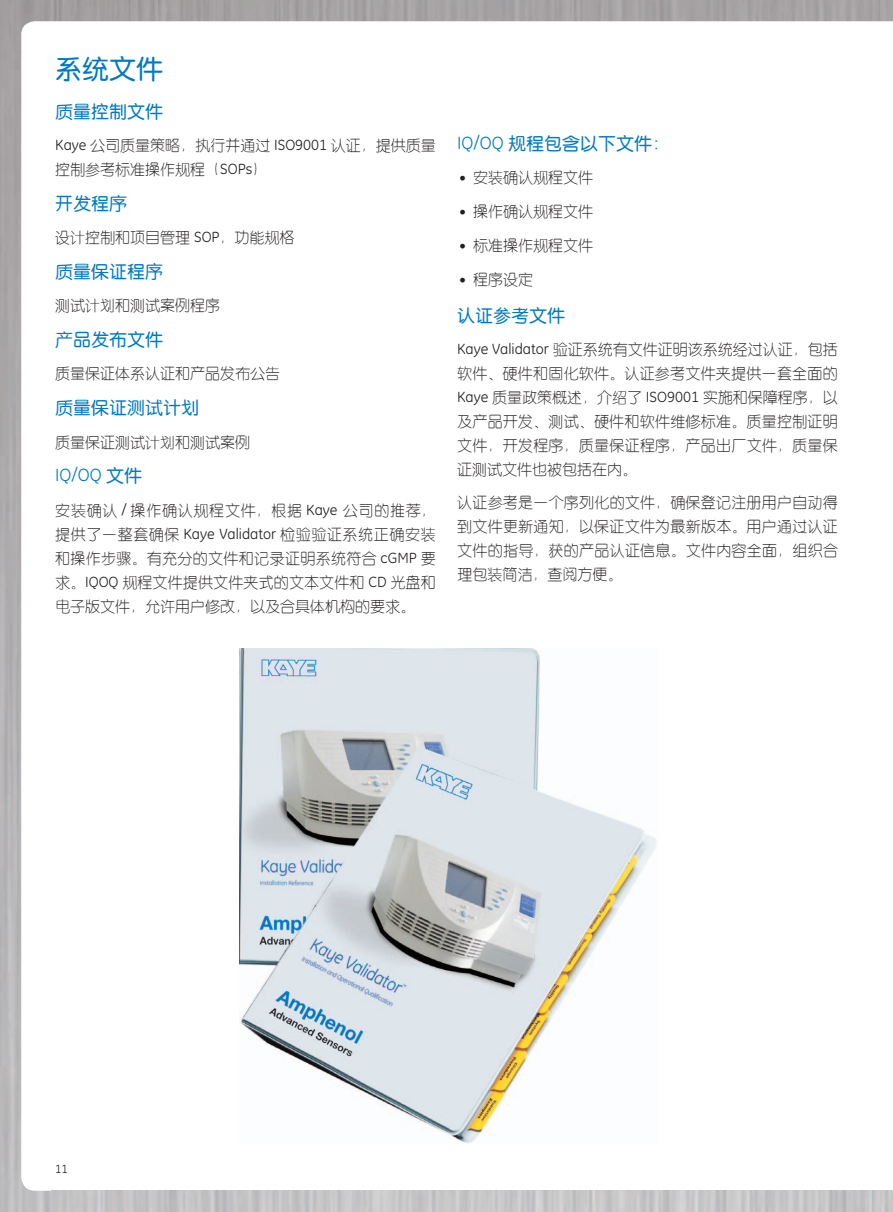
<style>
.page{position:relative;width:893px;height:1212px;background:#fff}
.page>*{position:absolute;margin:0;border:0;box-sizing:border-box;transform-origin:0 0}
.t1{font:27px "GEH Ye 3 gj";color:#0079c2}
.t2{font:18px "GEH Ye 3 gj";color:#0079c2}
.t3{font:18px "GE Inspira";color:#0079c2}
.t4{font:15px/24px "GEH Ye 1 gj";color:#231f20;text-align:justify}
.t5{font:12px "GE Inspira";color:#231f20}
.s1{font-family:"GE Inspira"}
.s2{font-family:"GEH Ye 3 gj"}
</style>
<div class="page">
<img style="left:0;top:52px;width:53px;height:1160px">
<img style="left:52px;top:1191px;width:841px;height:21px">
<img style="left:239px;top:648px;width:418px;height:495px">
<h1 class="t1" style="left:55px;top:55px;width:110px">系统文件</h1>
<p class="t2" style="left:55px;top:103px;width:110px">质量控制文件</p>
<p class="t4" style="left:55px;top:134px;width:382px"><span class="s1">Kaye</span> 公司质量策略，执行并通过 <span class="s1">ISO9001</span> 认证，提供质量控制参考标准操作规程（<span class="s1">SOPs</span>）</p>
<p class="t2" style="left:55px;top:195px;width:74px">开发程序</p>
<p class="t4" style="left:55px;top:226px;width:241px">设计控制和项目管理 <span class="s1">SOP</span>，功能规格</p>
<p class="t2" style="left:55px;top:263px;width:110px">质量保证程序</p>
<p class="t4" style="left:55px;top:294px;width:167px">测试计划和测试案例程序</p>
<p class="t2" style="left:55px;top:331px;width:110px">产品发布文件</p>
<p class="t4" style="left:55px;top:362px;width:227px">质量保证体系认证和产品发布公告</p>
<p class="t2" style="left:55px;top:399px;width:146px">质量保证测试计划</p>
<p class="t4" style="left:55px;top:430px;width:197px">质量保证测试计划和测试案例</p>
<p class="t3" style="left:55px;top:465px;width:88px">IQ/OQ <span class="s2">文件</span></p>
<p class="t4" style="left:55px;top:498px;width:382px">安装确认 <span class="s1">/</span> 操作确认规程文件，根据 <span class="s1">Kaye</span> 公司的推荐，提供了一整套确保 <span class="s1">Kaye Validator</span> 检验验证系统正确安装和操作步骤。有充分的文件和记录证明系统符合 <span class="s1">cGMP</span> 要求。<span class="s1">IQOQ</span> 规程文件提供文件夹式的文本文件和 <span class="s1">CD</span> 光盘和电子版文件，允许用户修改，以及合具体机构的要求。</p>
<p class="t2" style="left:457px;top:135px;width:214px"><span class="s1">IQ/OQ</span> 规程包含以下文件：</p>
<p class="t4" style="left:459px;top:166px;width:136px"><span class="s1">•</span> 安装确认规程文件</p>
<p class="t4" style="left:459px;top:200px;width:136px"><span class="s1">•</span> 操作确认规程文件</p>
<p class="t4" style="left:459px;top:234px;width:136px"><span class="s1">•</span> 标准操作规程文件</p>
<p class="t4" style="left:459px;top:268px;width:76px"><span class="s1">•</span> 程序设定</p>
<p class="t2" style="left:457px;top:306px;width:109px">认证参考文件</p>
<p class="t4" style="left:457px;top:337px;width:382px"><span class="s1">Kaye Validator</span> 验证系统有文件证明该系统经过认证，包括软件、硬件和固化软件。认证参考文件夹提供一套全面的<span class="s1">Kaye</span> 质量政策概述，介绍了 <span class="s1">ISO9001</span> 实施和保障程序，以及产品开发、测试、硬件和软件维修标准。质量控制证明文件，开发程序，质量保证程序，产品出厂文件，质量保证测试文件也被包括在内。</p>
<p class="t4" style="left:457px;top:490px;width:382px">认证参考是一个序列化的文件，确保登记注册用户自动得到文件更新通知，以保证文件为最新版本。用户通过认证文件的指导，获的产品认证信息。文件内容全面，组织合理包装简洁，查阅方便。</p>
<p class="t5" style="left:55px;top:1162px;width:14px">11</p>
</div>
